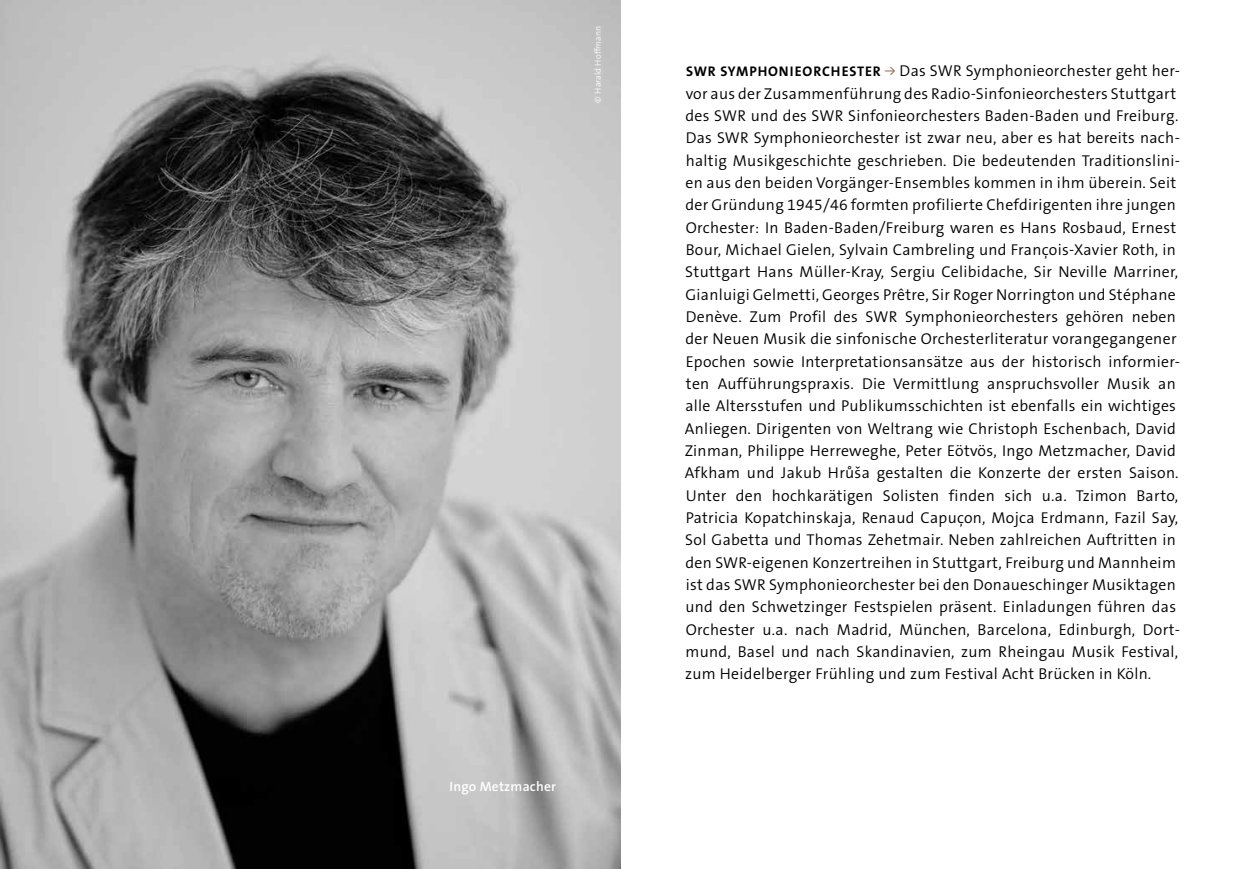
<style>
.page{position:relative;width:1241px;height:869px;background:#fff}
.page>*{position:absolute;margin:0;border:0;box-sizing:border-box;transform-origin:0 0}
.t1{font:300 15.75px/22.4px "The Sans B W4";letter-spacing:.02em;color:#000}
.t2{font:600 13.65px "The Sans B W6";letter-spacing:.015em;color:#fff}
.t3{font:300 8.75px "The Sans B W4";letter-spacing:.015em;color:#fff}
.s1{font-family:"The Sans B W7";font-weight:700;font-size:14px}
.s2{font-family:"The Sans Semi Bold Expert";font-weight:400;font-size:10.5px;color:#98694c}
</style>
<div class="page">
<img style="left:0;top:0;width:620px;height:868px">
<p class="t3" style="left:592px;top:102px;width:78px;rotate:-90deg">© Harald Hoffmann</p>
<p class="t2" style="left:449px;top:777px;width:108px">Ingo Metzmacher</p>
<p class="t1" style="left:684px;top:60px;width:496px"><span class="s1">SWR SYMPHONIEORCHESTER</span> <span class="s2">Y</span> Das SWR Symphonieorchester geht her&shy;vor aus der Zusammenführung des Radio-Sinfonieorchesters Stuttgart des SWR und des SWR Sinfonieorchesters Baden-Baden und Freiburg.<br>Das SWR Symphonieorchester ist zwar neu, aber es hat bereits nach&shy;haltig Musikgeschichte geschrieben. Die bedeutenden Traditionslini&shy;en aus den beiden Vorgänger-Ensembles kommen in ihm überein. Seit der Gründung 1945/46 formten profilierte Chefdirigenten ihre jungen Orchester: In Baden-Baden/Freiburg waren es Hans Rosbaud, Ernest Bour, Michael Gielen, Sylvain Cambreling und François-Xavier Roth, in Stuttgart Hans Müller-Kray, Sergiu Celibidache, Sir Neville Marriner, Gianluigi Gelmetti, Georges Prêtre, Sir Roger Norrington und Stéphane Denève. Zum Profil des SWR Symphonieorchesters gehören neben der Neuen Musik die sinfonische Orchesterliteratur vorangegangener Epochen sowie Interpretationsansätze aus der historisch informier&shy;ten Aufführungspraxis. Die Vermittlung anspruchsvoller Musik an alle Altersstufen und Publikumsschichten ist ebenfalls ein wichtiges Anliegen. Dirigenten von Weltrang wie Christoph Eschenbach, David Zinman, Philippe Herreweghe, Peter Eötvös, Ingo Metzmacher, David Afkham und Jakub Hrůša gestalten die Konzerte der ersten Saison.<br>Unter den hochkarätigen Solisten finden sich u.a. Tzimon Barto, Patricia Kopatchinskaja, Renaud Capuçon, Mojca Erdmann, Fazil Say, Sol Gabetta und Thomas Zehetmair. Neben zahlreichen Auftritten in den SWR-eigenen Konzertreihen in Stuttgart, Freiburg und Mannheim ist das SWR Symphonieorchester bei den Donaueschinger Musiktagen und den Schwetzinger Festspielen präsent. Einladungen führen das Orchester u.a. nach Madrid, München, Barcelona, Edinburgh, Dort&shy;mund, Basel und nach Skandinavien, zum Rheingau Musik Festival, zum Heidelberger Frühling und zum Festival Acht Brücken in Köln.</p>
</div>
